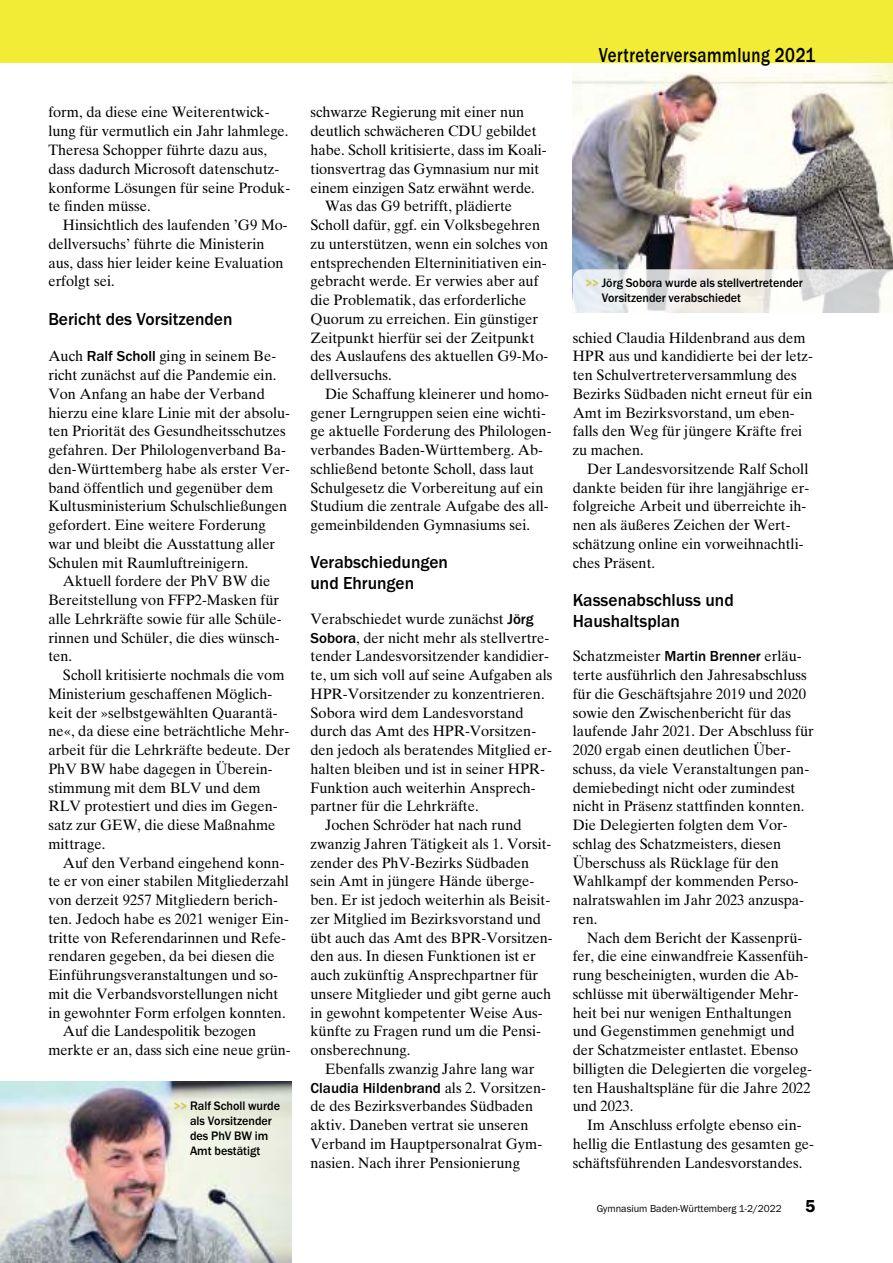
<style>
.page{position:relative;width:893px;height:1263px;background:#fff}
.page>*{position:absolute;margin:0;border:0;box-sizing:border-box;transform-origin:0 0}
.t1{font:500 21px "Franklin Gothic Itc T";letter-spacing:.03em;color:#000;scale:.8 1}
.t2{font:500 18px/21px "Franklin Gothic Itc T";color:#000}
.t3{font:600 18px "Franklin Gothic Itc T";color:#000}
.t4{font:15px/18.8px "Times Ten";color:#000}
.t5{font:500 15px "Franklin Gothic Itc T";color:#000}
.t6{font:500 12.75px/15px "Franklin Gothic Itc T";color:#000;scale:.95 1}
.t7{font:10.5px "Franklin Gothic Itc T";color:#000}
.s1{font-family:"Franklin Gothic Itc T";font-weight:500}
.s2{color:#d5d5d5}
.s3{font-family:"Times Ten";font-weight:400}
</style>
<div class="page">
<img style="left:573px;top:62px;width:320px;height:207px">
<svg style="left:573px;top:269px;width:320px;height:44px"></svg>
<div style="left:0;top:0;width:893px;height:62px;background:#f2ec37"></div>
<img style="left:0;top:1081px;width:291px;height:182px">
<p class="t4" style="left:48px;top:103px;width:243px">form, da diese eine Weiterentwick&shy;lung für vermutlich ein Jahr lahmlege.<br>Theresa Schopper führte dazu aus, dass dadurch Microsoft datenschutz&shy;konforme Lösungen für seine Produk&shy;te finden müsse.</p>
<p class="t4" style="left:48px;top:216px;width:241px;text-indent:15px">Hinsichtlich des laufenden ’G9 Mo&shy;dellversuchs’ führte die Ministerin aus, dass hier leider keine Evaluation erfolgt sei.</p>
<p class="t2" style="left:48px;top:309px;width:186px">Bericht des Vorsitzenden</p>
<p class="t4" style="left:48px;top:347px;width:243px">Auch <span class="s1">Ralf Scholl</span> ging in seinem Be&shy;richt zunächst auf die Pandemie ein.<br>Von Anfang an habe der Verband hierzu eine klare Linie mit der absolu&shy;ten Priorität des Gesundheitsschutzes gefahren. Der Philologenverband Ba&shy;den-Württemberg habe als erster Ver&shy;band öffentlich und gegenüber dem Kultusministerium Schulschließungen gefordert. Eine weitere Forderung war und bleibt die Ausstattung aller Schulen mit Raumluftreinigern.</p>
<p class="t4" style="left:48px;top:572px;width:235px;text-indent:15px">Aktuell fordere der PhV BW die<br>Bereitstellung von FFP2-Masken für alle Lehrkräfte sowie für alle Schüle&shy;rinnen und Schüler, die dies wünsch&shy;ten.</p>
<p class="t4" style="left:48px;top:666px;width:243px;text-indent:15px">Scholl kritisierte nochmals die vom<br>Ministerium geschaffenen Möglich&shy;keit der »selbstgewählten Quarantä&shy;ne«, da diese eine beträchtliche Mehr&shy;arbeit für die Lehrkräfte bedeute. Der<br>PhV BW habe dagegen in Überein&shy;stimmung mit dem BLV und dem<br>RLV protestiert und dies im Gegen&shy;satz zur GEW, die diese Maßnahme mittrage.</p>
<p class="t4" style="left:63px;top:853px;width:223px">Auf den Verband eingehend konn-</p>
<p class="t4" style="left:48px;top:872px;width:242px">te er von einer stabilen Mitgliederzahl</p>
<p class="t4" style="left:48px;top:891px;width:231px">von derzeit 9257 Mitgliedern berich-</p>
<p class="t4" style="left:48px;top:910px;width:242px">ten. Jedoch habe es 2021 weniger Ein-</p>
<p class="t4" style="left:48px;top:928px;width:239px">tritte von Referendarinnen und Refe-</p>
<p class="t4" style="left:48px;top:947px;width:228px">rendaren gegeben, da bei diesen die</p>
<p class="t4" style="left:48px;top:966px;width:231px">Einführungsveranstaltungen und so-</p>
<p class="t4" style="left:48px;top:985px;width:232px">mit die Verbandsvorstellungen nicht</p>
<p class="t4" style="left:48px;top:1003px;width:239px">in gewohnter Form erfolgen konnten.</p>
<p class="t4" style="left:63px;top:1022px;width:195px">Auf die Landespolitik bezogen</p>
<p class="t4" style="left:48px;top:1041px;width:244px">merkte er an, dass sich eine neue grün-</p>
<p class="t6" style="left:175px;top:1099px;width:112px;text-align:center"><span class="s2">&gt;&gt;</span> Ralf Scholl wurde als Vorsitzender<br>des PhV BW im<br>Amt bestätigt</p>
<p class="t4" style="left:311px;top:103px;width:215px">schwarze Regierung mit einer nun</p>
<p class="t4" style="left:311px;top:122px;width:228px">deutlich schwächeren CDU gebildet</p>
<p class="t4" style="left:311px;top:141px;width:238px">habe. Scholl kritisierte, dass im Koali-</p>
<p class="t4" style="left:311px;top:160px;width:230px">tionsvertrag das Gymnasium nur mit</p>
<p class="t4" style="left:311px;top:178px;width:226px">einem einzigen Satz erwähnt werde.</p>
<p class="t4" style="left:325px;top:197px;width:189px">Was das G9 betrifft, plädierte</p>
<p class="t4" style="left:311px;top:216px;width:231px">Scholl dafür, ggf. ein Volksbegehren</p>
<p class="t4" style="left:311px;top:235px;width:239px">zu unterstützen, wenn ein solches von</p>
<p class="t4" style="left:311px;top:253px;width:238px">entsprechenden Elterninitiativen ein-</p>
<p class="t4" style="left:311px;top:272px;width:229px">gebracht werde. Er verwies aber auf</p>
<p class="t4" style="left:311px;top:291px;width:217px">die Problematik, das erforderliche</p>
<p class="t4" style="left:311px;top:310px;width:229px">Quorum zu erreichen. Ein günstiger</p>
<p class="t4" style="left:311px;top:328px;width:225px">Zeitpunkt hierfür sei der Zeitpunkt</p>
<p class="t4" style="left:311px;top:347px;width:239px">des Auslaufens des aktuellen G9-Mo-</p>
<p class="t4" style="left:311px;top:366px;width:83px">dellversuchs.</p>
<p class="t4" style="left:325px;top:385px;width:225px">Die Schaffung kleinerer und homo-</p>
<p class="t4" style="left:311px;top:403px;width:237px">gener Lerngruppen seien eine wichti-</p>
<p class="t4" style="left:311px;top:422px;width:242px">ge aktuelle Forderung des Philologen-</p>
<p class="t4" style="left:311px;top:441px;width:234px">verbandes Baden-Württemberg. Ab-</p>
<p class="t4" style="left:311px;top:460px;width:225px">schließend betonte Scholl, dass laut</p>
<p class="t4" style="left:311px;top:478px;width:234px">Schulgesetz die Vorbereitung auf ein</p>
<p class="t4" style="left:311px;top:497px;width:240px">Studium die zentrale Aufgabe des all-</p>
<p class="t4" style="left:311px;top:516px;width:221px">gemeinbildenden Gymnasiums sei.</p>
<p class="t2" style="left:311px;top:552px;width:139px">Verabschiedungen und Ehrungen</p>
<p class="t4" style="left:311px;top:610px;width:225px">Verabschiedet wurde zunächst <span class="s1">Jörg</span></p>
<p class="t4" style="left:311px;top:628px;width:240px"><span class="s1">Sobora</span>, der nicht mehr als stellvertre-</p>
<p class="t4" style="left:311px;top:647px;width:240px">tender Landesvorsitzender kandidier-</p>
<p class="t4" style="left:311px;top:666px;width:243px">te, um sich voll auf seine Aufgaben als</p>
<p class="t4" style="left:311px;top:685px;width:236px">HPR-Vorsitzender zu konzentrieren.</p>
<p class="t4" style="left:311px;top:703px;width:215px">Sobora wird dem Landesvorstand</p>
<p class="t4" style="left:311px;top:722px;width:227px">durch das Amt des HPR-Vorsitzen-</p>
<p class="t4" style="left:311px;top:741px;width:243px">den jedoch als beratendes Mitglied er-</p>
<p class="t4" style="left:311px;top:760px;width:236px">halten bleiben und ist in seiner HPR-</p>
<p class="t4" style="left:311px;top:778px;width:227px">Funktion auch weiterhin Ansprech-</p>
<p class="t4" style="left:311px;top:797px;width:170px">partner für die Lehrkräfte.</p>
<p class="t4" style="left:325px;top:816px;width:198px">Jochen Schröder hat nach rund</p>
<p class="t4" style="left:311px;top:835px;width:242px">zwanzig Jahren Tätigkeit als 1. Vorsit-</p>
<p class="t4" style="left:311px;top:853px;width:220px">zender des PhV-Bezirks Südbaden</p>
<p class="t4" style="left:311px;top:872px;width:225px">sein Amt in jüngere Hände überge-</p>
<p class="t4" style="left:311px;top:891px;width:241px">ben. Er ist jedoch weiterhin als Beisit-</p>
<p class="t4" style="left:311px;top:910px;width:232px">zer Mitglied im Bezirksvorstand und</p>
<p class="t4" style="left:311px;top:928px;width:244px">übt auch das Amt des BPR-Vorsitzen-</p>
<p class="t4" style="left:311px;top:947px;width:227px">den aus. In diesen Funktionen ist er</p>
<p class="t4" style="left:311px;top:966px;width:229px">auch zukünftig Ansprechpartner für</p>
<p class="t4" style="left:311px;top:985px;width:242px">unsere Mitglieder und gibt gerne auch</p>
<p class="t4" style="left:311px;top:1003px;width:234px">in gewohnt kompetenter Weise Aus-</p>
<p class="t4" style="left:311px;top:1022px;width:232px">künfte zu Fragen rund um die Pensi-</p>
<p class="t4" style="left:311px;top:1041px;width:101px">onsberechnung.</p>
<p class="t4" style="left:325px;top:1060px;width:211px">Ebenfalls zwanzig Jahre lang war</p>
<p class="t5" style="left:311px;top:1080px;width:237px">Claudia Hildenbrand <span class="s3">als 2. Vorsitzen-</span></p>
<p class="t4" style="left:311px;top:1097px;width:233px">de des Bezirksverbandes Südbaden aktiv. Daneben vertrat sie unseren Verband im Hauptpersonalrat Gym&shy;nasien. Nach ihrer Pensionierung</p>
<h1 class="t1" style="left:599px;top:45px;width:272px">Vertreterversammlung 2021</h1>
<p class="t6" style="left:602px;top:276px;width:213px;text-indent:-15px"><span class="s2">&gt;&gt;</span> Jörg Sobora wurde als stellvertretender<br>Vorsitzender verabschiedet</p>
<p class="t4" style="left:573px;top:328px;width:242px">schied Claudia Hildenbrand aus dem<br>HPR aus und kandidierte bei der letz&shy;ten Schulvertreterversammlung des<br>Bezirks Südbaden nicht erneut für ein<br>Amt im Bezirksvorstand, um eben&shy;falls den Weg für jüngere Kräfte frei zu machen.</p>
<p class="t4" style="left:573px;top:460px;width:238px;text-indent:15px">Der Landesvorsitzende Ralf Scholl dankte beiden für ihre langjährige er&shy;folgreiche Arbeit und überreichte ih&shy;nen als äußeres Zeichen der Wert&shy;schätzung online ein vorweihnachtli&shy;ches Präsent.</p>
<p class="t2" style="left:573px;top:589px;width:162px">Kassenabschluss und<br>Haushaltsplan</p>
<p class="t4" style="left:573px;top:647px;width:242px">Schatzmeister <span class="s1">Martin Brenner</span> erläu&shy;terte ausführlich den Jahresabschluss für die Geschäftsjahre 2019 und 2020 sowie den Zwischenbericht für das laufende Jahr 2021. Der Abschluss für 2020 ergab einen deutlichen Über&shy;schuss, da viele Veranstaltungen pan&shy;demiebedingt nicht oder zumindest nicht in Präsenz stattfinden konnten.<br>Die Delegierten folgten dem Vor&shy;schlag des Schatzmeisters, diesen Überschuss als Rücklage für den Wahlkampf der kommenden Perso&shy;nalratswahlen im Jahr 2023 anzuspa&shy;ren.</p>
<p class="t4" style="left:573px;top:928px;width:241px;text-indent:15px">Nach dem Bericht der Kassenprü&shy;fer, die eine einwandfreie Kassenfüh&shy;rung bescheinigten, wurden die Ab&shy;schlüsse mit überwältigender Mehr&shy;heit bei nur wenigen Enthaltungen und Gegenstimmen genehmigt und der Schatzmeister entlastet. Ebenso billigten die Delegierten die vorgeleg&shy;ten Haushaltspläne für die Jahre 2022 und 2023.</p>
<p class="t4" style="left:573px;top:1116px;width:243px;text-indent:15px">Im Anschluss erfolgte ebenso ein&shy;hellig die Entlastung des gesamten ge&shy;schäftsführenden Landesvorstandes.</p>
<p class="t7" style="left:597px;top:1203px;width:186px">Gymnasium Baden-Württemberg 1-2/2022</p>
<p class="t3" style="left:805px;top:1197px;width:12px">5</p>
</div>
